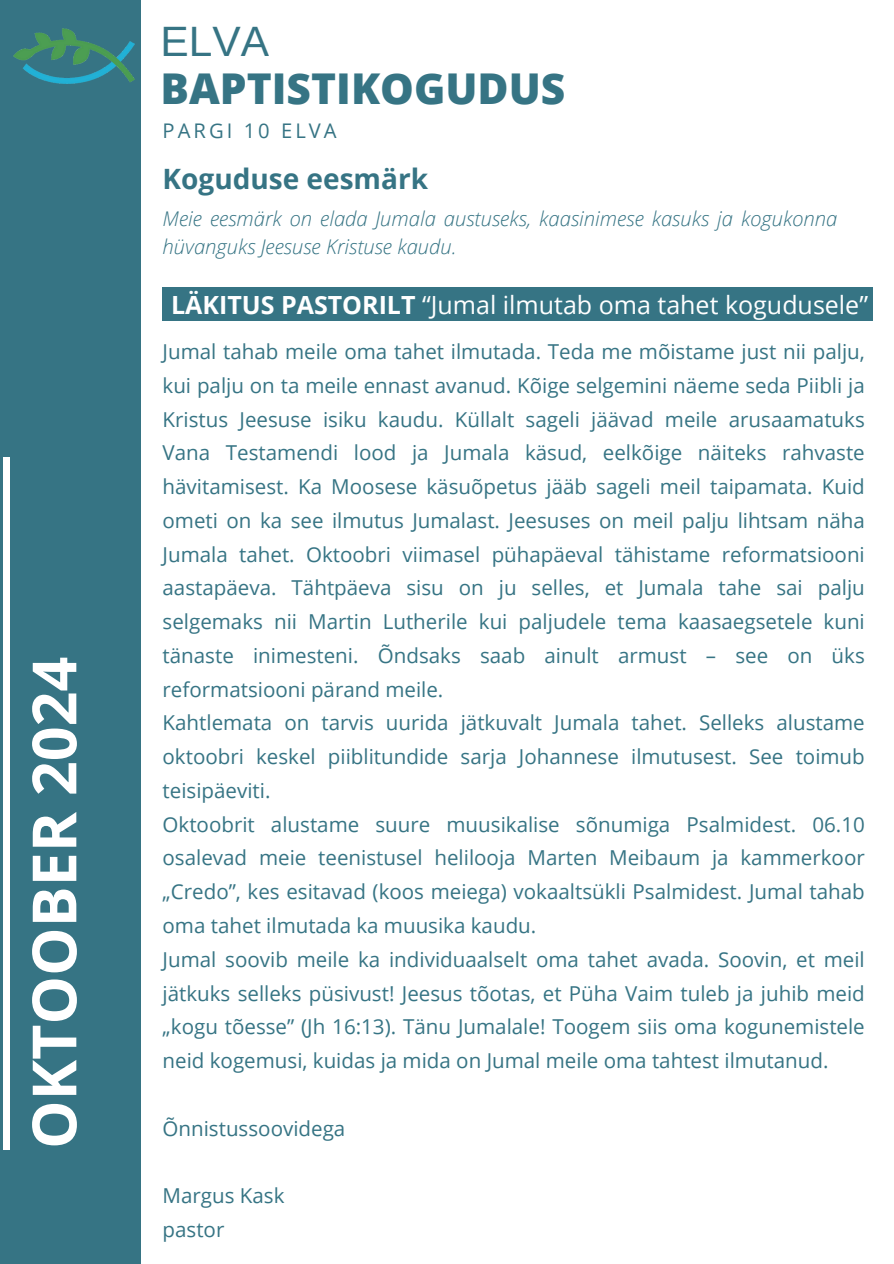
<style>
.page{position:relative;width:894px;height:1264px;background:#fff}
.page>*{position:absolute;margin:0;border:0;box-sizing:border-box;transform-origin:0 0}
.t1{font:700 61.05px "Open Sans";color:#fff}
.t2{font:800 42.45px "Open Sans";color:#367484}
.t3{font:42.45px "Arimo";color:#367484}
.t4{font:700 28.05px "Open Sans";color:#367484}
.t5{font:25.05px "Open Sans";color:#fff}
.t6{font:20.55px/33.8px "Open Sans";color:#367484;text-align:justify}
.t7{font:italic 300 20.25px/28.2px "Open Sans";color:#367484}
.t8{font:20.1px "Open Sans";letter-spacing:.15em;color:#367484}
.s1{font-weight:700}
</style>
<div class="page">
<div style="left:0;top:0;width:141px;height:1263px;background:#367484"></div>
<div style="left:3px;top:458px;width:7px;height:692px;background:#fff"></div>
<img style="left:13px;top:28px;width:122px;height:56px">
<div style="left:162px;top:287px;width:710px;height:34px;background:#367484"></div>
<p class="t1" style="left:11px;top:1148px;width:493px;rotate:-90deg">OKTOOBER 2024</p>
<p class="t3" style="left:160px;top:17px;width:110px">ELVA</p>
<h4 class="t2" style="left:160px;top:59px;width:406px">BAPTISTIKOGUDUS</h4>
<h3 class="t8" style="left:162px;top:116px;width:175px">PARGI 10 ELVA</h3>
<h2 class="t4" style="left:162px;top:159px;width:267px">Koguduse eesmärk</h2>
<h6 class="t7" style="left:162px;top:204px;width:676px">Meie eesmärk on elada Jumala austuseks, kaasinimese kasuks ja kogukonna hüvanguks Jeesuse Kristuse kaudu.</h6>
<h5 class="t5" style="left:171px;top:287px;width:698px"><span class="s1">LÄKITUS PASTORILT</span> “Jumal ilmutab oma tahet kogudusele”</h5>
<p class="t6" style="left:162px;top:334px;width:703px">Jumal tahab meile oma tahet ilmutada. Teda me mõistame just nii palju, kui palju on ta meile ennast avanud. Kõige selgemini näeme seda Piibli ja Kristus Jeesuse isiku kaudu. Küllalt sageli jäävad meile arusaamatuks Vana Testamendi lood ja Jumala käsud, eelkõige näiteks rahvaste hävitamisest. Ka Moosese käsuõpetus jääb sageli meil taipamata. Kuid ometi on ka see ilmutus Jumalast. Jeesuses on meil palju lihtsam näha Jumala tahet. Oktoobri viimasel pühapäeval tähistame reformatsiooni aastapäeva. Tähtpäeva sisu on ju selles, et Jumala tahe sai palju selgemaks nii Martin Lutherile kui paljudele tema kaasaegsetele kuni tänaste inimesteni. Õndsaks saab ainult armust – see on üks reformatsiooni pärand meile.</p>
<p class="t6" style="left:162px;top:705px;width:703px">Kahtlemata on tarvis uurida jätkuvalt Jumala tahet. Selleks alustame oktoobri keskel piiblitundide sarja Johannese ilmutusest. See toimub teisipäeviti.</p>
<p class="t6" style="left:162px;top:806px;width:703px">Oktoobrit alustame suure muusikalise sõnumiga Psalmidest. 06.10 osalevad meie teenistusel helilooja Marten Meibaum ja kammerkoor „Credo”, kes esitavad (koos meiega) vokaaltsükli Psalmidest. Jumal tahab oma tahet ilmutada ka muusika kaudu.</p>
<p class="t6" style="left:162px;top:941px;width:703px">Jumal soovib meile ka individuaalselt oma tahet avada. Soovin, et meil jätkuks selleks püsivust! Jeesus tõotas, et Püha Vaim tuleb ja juhib meid „kogu tõesse” (Jh 16:13). Tänu Jumalale! Toogem siis oma kogunemistele neid kogemusi, kuidas ja mida on Jumal meile oma tahtest ilmutanud.</p>
<p class="t6" style="left:162px;top:1110px;width:184px">Õnnistussoovidega</p>
<p class="t6" style="left:162px;top:1178px;width:123px">Margus Kask</p>
<p class="t6" style="left:162px;top:1211px;width:63px">pastor</p>
</div>
